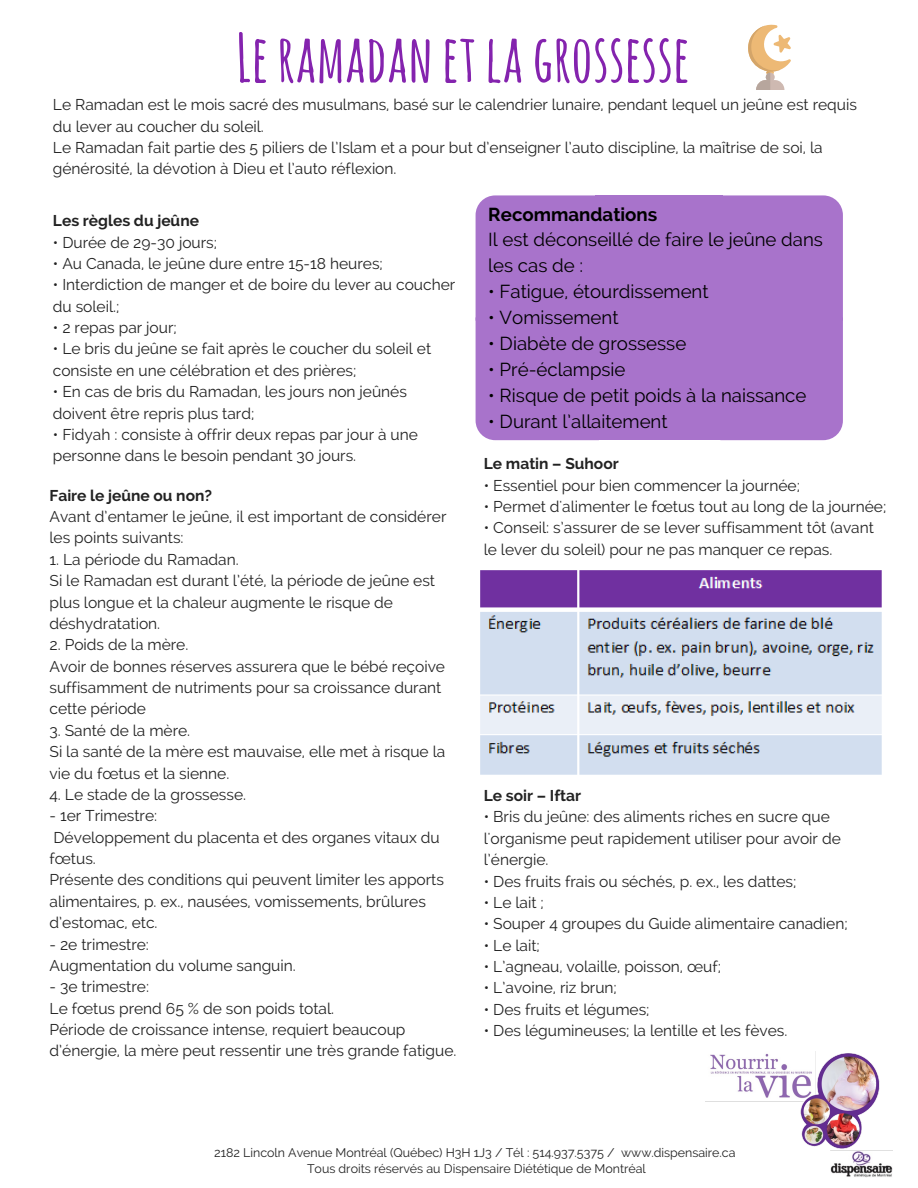
<style>
.page{position:relative;width:918px;height:1188px;background:#fff}
.page>*{position:absolute;margin:0;border:0;box-sizing:border-box;transform-origin:0 0}
.t1{font:700 65.4px "Amatic SC";color:#8423ae}
.t2{font:18.75px/25.8px "Raleway";color:#000}
.t3{font:700 18.75px "Raleway";color:#000}
.t4{font:15.6px/21.3px "Raleway";color:#222}
.t5{font:700 15.6px "Raleway";color:#222}
.t6{font:12.45px/16.8px "Raleway";color:#222;text-align:center}
</style>
<div class="page">
<div style="left:595px;top:195px;width:128px;height:126px;background:#a873cb"></div>
<div style="left:476px;top:195px;width:121px;height:245px;background:#a873cb"></div>
<div style="left:597px;top:317px;width:126px;height:123px;background:#a873cb"></div>
<div style="left:723px;top:195px;width:120px;height:245px;background:#a873cb"></div>
<img style="left:705px;top:1052px;width:187px;height:126px">
<img style="left:480px;top:570px;width:402px;height:205px">
<svg style="left:748px;top:25px;width:43px;height:65px"></svg>
<h1 class="t1" style="left:236px;top:16px;width:455px">Le ramadanet lagrossesse</h1>
<p class="t4" style="left:53px;top:94px;width:806px">Le Ramadan est le mois sacré des musulmans, basé sur le calendrier lunaire, pendant lequel un jeûne est requis du lever au coucher du soleil.<br>Le Ramadan fait partie des 5 piliers de l’Islam et a pour but d’enseigner l’auto discipline, la maîtrise de soi, la générosité, la dévotion à Dieu et l’auto réflexion.</p>
<p class="t5" style="left:53px;top:211px;width:148px">Les règles du jeûne</p>
<p class="t4" style="left:53px;top:231px;width:166px">• Durée de 29-30 jours;</p>
<p class="t4" style="left:53px;top:253px;width:331px">• Au Canada, le jeûne dure entre 15-18 heures;</p>
<p class="t4" style="left:53px;top:274px;width:404px">• Interdiction de manger et de boire du lever au coucher du soleil.;</p>
<p class="t4" style="left:53px;top:317px;width:125px">• 2 repas par jour;</p>
<p class="t4" style="left:53px;top:338px;width:380px">• Le bris du jeûne se fait après le coucher du soleil et consiste en une célébration et des prières;</p>
<p class="t4" style="left:53px;top:381px;width:356px">• En cas de bris du Ramadan, les jours non jeûnés doivent être repris plus tard;</p>
<p class="t4" style="left:53px;top:424px;width:367px">• Fidyah : consiste à offrir deux repas par jour à une personne dans le besoin pendant 30 jours.</p>
<p class="t3" style="left:488px;top:203px;width:170px">Recommandations</p>
<p class="t2" style="left:488px;top:227px;width:336px">Il est déconseillé de faire le jeûne dans les cas de :</p>
<p class="t2" style="left:488px;top:279px;width:222px">• Fatigue, étourdissement</p>
<p class="t2" style="left:488px;top:304px;width:132px">• Vomissement</p>
<p class="t2" style="left:488px;top:330px;width:200px">• Diabète de grossesse</p>
<p class="t2" style="left:488px;top:356px;width:139px">• Pré-éclampsie</p>
<p class="t2" style="left:488px;top:382px;width:320px">• Risque de petit poids à la naissance</p>
<p class="t2" style="left:488px;top:408px;width:181px">• Durant l’allaitement</p>
<p class="t5" style="left:484px;top:454px;width:137px">Le matin – Suhoor</p>
<p class="t4" style="left:484px;top:474px;width:318px">• Essentiel pour bien commencer la journée;</p>
<p class="t4" style="left:484px;top:496px;width:404px">• Permet d'alimenter le fœtus tout au long de la journée;</p>
<p class="t4" style="left:484px;top:517px;width:392px">• Conseil: s’assurer de se lever suffisamment tôt (avant le lever du soleil) pour ne pas manquer ce repas.</p>
<p class="t5" style="left:50px;top:486px;width:164px">Faire le jeûne ou non?</p>
<p class="t4" style="left:50px;top:506px;width:398px">Avant d’entamer le jeûne, il est important de considérer les points suivants:</p>
<p class="t4" style="left:50px;top:549px;width:387px">1. La période du Ramadan.<br>Si le Ramadan est durant l’été, la période de jeûne est plus longue et la chaleur augmente le risque de déshydratation.</p>
<p class="t4" style="left:50px;top:634px;width:397px">2. Poids de la mère.<br>Avoir de bonnes réserves assurera que le bébé reçoive suffisamment de nutriments pour sa croissance durant cette période</p>
<p class="t4" style="left:50px;top:720px;width:397px">3. Santé de la mère.<br>Si la santé de la mère est mauvaise, elle met à risque la vie du fœtus et la sienne.</p>
<p class="t4" style="left:50px;top:784px;width:198px">4. Le stade de la grossesse.</p>
<p class="t4" style="left:50px;top:805px;width:396px">- 1er Trimestre:<br>Développement du placenta et des organes vitaux du fœtus.<br>Présente des conditions qui peuvent limiter les apports alimentaires, p. ex., nausées, vomissements, brûlures d’estomac, etc.</p>
<p class="t4" style="left:50px;top:933px;width:248px">- 2e trimestre:<br>Augmentation du volume sanguin.</p>
<p class="t4" style="left:50px;top:976px;width:408px">- 3e trimestre:<br>Le fœtus prend 65 % de son poids total.<br>Période de croissance intense, requiert beaucoup d’énergie, la mère peut ressentir une très grande fatigue.</p>
<p class="t5" style="left:484px;top:786px;width:99px">Le soir – Iftar</p>
<p class="t4" style="left:484px;top:806px;width:359px">• Bris du jeûne: des aliments riches en sucre que l'organisme peut rapidement utiliser pour avoir de l’énergie.</p>
<p class="t4" style="left:484px;top:870px;width:314px">• Des fruits frais ou séchés, p. ex., les dattes;</p>
<p class="t4" style="left:484px;top:892px;width:62px">• Le lait ;</p>
<p class="t4" style="left:484px;top:913px;width:365px">• Souper 4 groupes du Guide alimentaire canadien;</p>
<p class="t4" style="left:484px;top:934px;width:58px">• Le lait;</p>
<p class="t4" style="left:484px;top:956px;width:239px">• L’agneau, volaille, poisson, œuf;</p>
<p class="t4" style="left:484px;top:977px;width:135px">• L’avoine, riz brun;</p>
<p class="t4" style="left:484px;top:999px;width:167px">• Des fruits et légumes;</p>
<p class="t4" style="left:484px;top:1020px;width:305px">• Des légumineuses; la lentille et les fèves.</p>
<p class="t6" style="left:214px;top:1144px;width:523px">2182 Lincoln Avenue Montréal (Québec) H3H 1J3 / Tél : 514.937.5375 / www.dispensaire.ca<br>Tous droits réservés au Dispensaire Diététique de Montréal</p>
</div>
